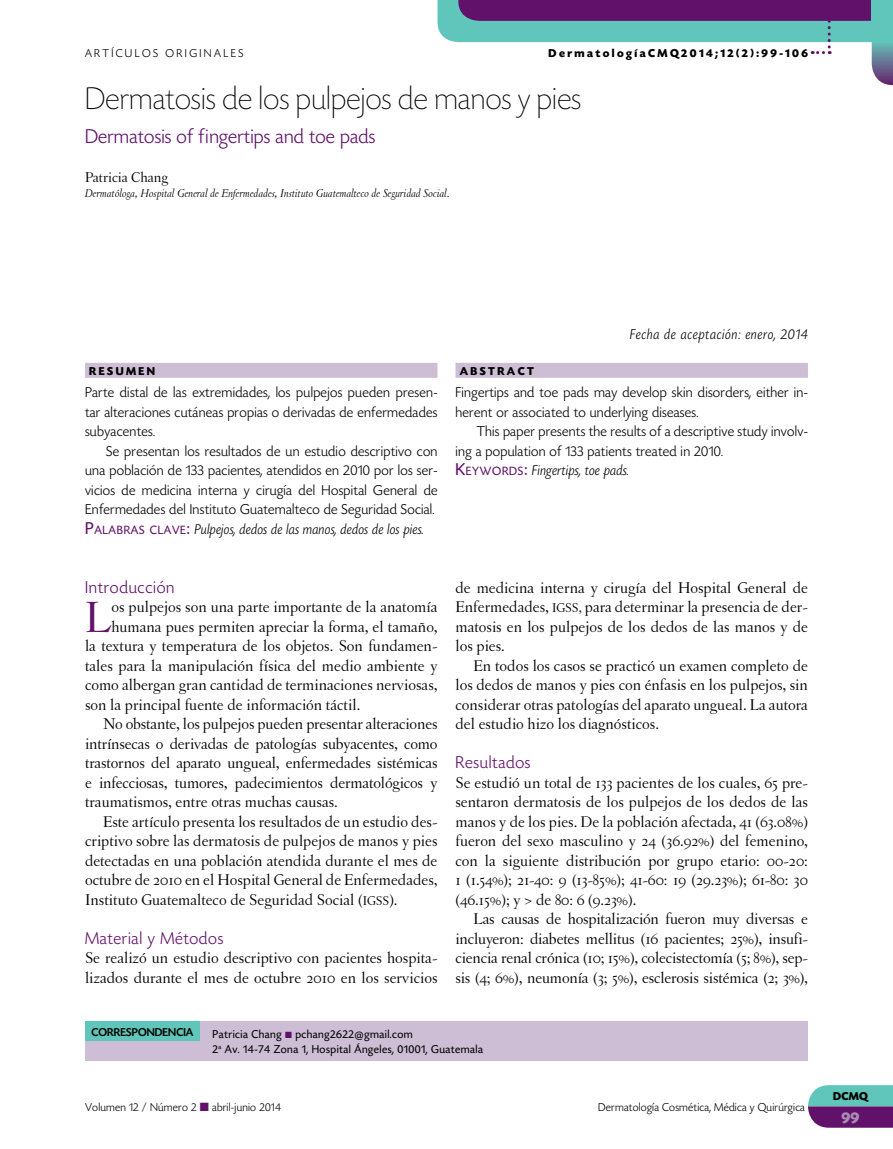
<style>
.page{position:relative;width:893px;height:1149px;background:#fff}
.page>*{position:absolute;margin:0;border:0;box-sizing:border-box;transform-origin:0 0}
.t1{font:46.35px "Letras Oldstyle";color:#61116a}
.t2{font:200 33px "Today HEF";letter-spacing:.01em;color:#000}
.t3{font:300 21px "Today HEF";letter-spacing:.01em;color:#61116a}
.t4{font:300 18px "Today HEF";letter-spacing:.04em;color:#61116a}
.t5{font:16.5px/19.5px "Letras Oldstyle";color:#000;text-align:justify}
.t6{font:700 16.5px "Today HEF";color:#aa8db5}
.t7{font:300 15px/19.5px "Today HEF";letter-spacing:.02em;color:#000}
.t8{font:italic 300 15px "Today HEF";letter-spacing:.05em;color:#000}
.t9{font:15px "Letras Oldstyle";color:#000}
.t10{font:12px/15px "Today HEF";letter-spacing:.04em;color:#000}
.t11{font:italic 12px "Letras Oldstyle";color:#000}
.t12{font:300 12px "Today HEF";letter-spacing:.02em;color:#000}
.t13{font:700 12px "Today HEF";letter-spacing:.2em;color:#000}
.t14{font:300 12px "Today HEF";letter-spacing:.2em;color:#000}
.t15{font:500 12px "Today HEF";letter-spacing:.01em;color:#000}
.s1{font-weight:400;font-size:18px;color:#61116a}
.s2{font-weight:400;font-size:12.6px;color:#61116a}
.s3{font-style:italic}
.s4{font-size:13.5px}
.s5{color:#61116a}
</style>
<div class="page">
<svg style="left:437px;top:0;width:456px;height:85px"></svg>
<svg style="left:808px;top:1085px;width:85px;height:42px;background:#697498"></svg>
<div style="left:872px;top:0;width:21px;height:42px;background:#60c5ba"></div>
<div style="left:455px;top:363px;width:353px;height:15px;background:#cdbed6"></div>
<div style="left:85px;top:363px;width:352px;height:15px;background:#cdbed6"></div>
<div style="left:85px;top:1021px;width:723px;height:39px;background:#cdbed6"></div>
<div style="left:85px;top:1021px;width:115px;height:19px;background:#60c5ba"></div>
<p class="t14" style="left:85px;top:47px;width:160px">artículos originales</p>
<p class="t13" style="left:549px;top:47px;width:261px">DermatologíaCMQ2014;12(2):99-106</p>
<h2 class="t2" style="left:85px;top:81px;width:498px">Dermatosis de los pulpejos de manos y pies</h2>
<p class="t3" style="left:85px;top:126px;width:292px">Dermatosis of fingertips and toe pads</p>
<p class="t9" style="left:85px;top:169px;width:85px">Patricia Chang</p>
<p class="t11" style="left:85px;top:187px;width:367px">Dermatóloga, Hospital General de Enfermedades, Instituto Guatemalteco de Seguridad Social.</p>
<p class="t13" style="left:89px;top:364px;width:59px">RE SUMEN</p>
<p class="t7" style="left:85px;top:383px;width:354px;text-align:justify">Parte distal de las extremidades, los pulpejos pueden presen&shy;tar alteraciones cutáneas propias o derivadas de enfermedades subyacentes.</p>
<p class="t7" style="left:85px;top:442px;width:354px;text-indent:21px">Se presentan los resultados de un estudio descriptivo con una población de 133 pacientes, atendidos en 2010 por los ser&shy;vicios de medicina interna y cirugía del Hospital General de Enfermedades del Instituto Guatemalteco de Seguridad Social.<br><span class="s1">P</span><span class="s2">ALABRAS CLAVE</span><span class="s1">:</span> <span class="s3">Pulpejos, dedos de las manos, dedos de los pies.</span></p>
<p class="t4" style="left:85px;top:577px;width:91px">Introducción</p>
<h1 class="t1" style="left:85px;top:590px;width:28px">L</h1>
<p class="t5" style="left:111px;top:597px;width:327px">os pulpejos son una parte importante de la anatomía</p>
<p class="t5" style="left:111px;top:616px;width:327px">humana pues permiten apreciar la forma, el tamaño,</p>
<p class="t5" style="left:85px;top:636px;width:354px">la textura y temperatura de los objetos. Son fundamen-</p>
<p class="t5" style="left:85px;top:655px;width:354px">tales para la manipulación física del medio ambiente y</p>
<p class="t5" style="left:85px;top:675px;width:354px">como albergan gran cantidad de terminaciones nerviosas,</p>
<p class="t5" style="left:85px;top:694px;width:277px">son la principal fuente de información táctil.</p>
<p class="t5" style="left:103px;top:714px;width:336px">No obstante, los pulpejos pueden presentar alteraciones</p>
<p class="t5" style="left:85px;top:733px;width:354px">intrínsecas o derivadas de patologías subyacentes, como</p>
<p class="t5" style="left:85px;top:753px;width:354px">trastornos del aparato ungueal, enfermedades sistémicas</p>
<p class="t5" style="left:85px;top:772px;width:354px">e infecciosas, tumores, padecimientos dermatológicos y</p>
<p class="t5" style="left:85px;top:792px;width:254px">traumatismos, entre otras muchas causas.</p>
<p class="t5" style="left:103px;top:811px;width:336px">Este artículo presenta los resultados de un estudio des-</p>
<p class="t5" style="left:85px;top:831px;width:354px">criptivo sobre las dermatosis de pulpejos de manos y pies</p>
<p class="t5" style="left:85px;top:850px;width:354px">detectadas en una población atendida durante el mes de</p>
<p class="t5" style="left:85px;top:870px;width:354px">octubre de 2010 en el Hospital General de Enfermedades,</p>
<p class="t5" style="left:85px;top:889px;width:314px">Instituto Guatemalteco de Seguridad Social (<span class="s4">IGSS</span>).</p>
<p class="t4" style="left:85px;top:928px;width:140px">Material y Métodos</p>
<p class="t5" style="left:85px;top:948px;width:354px">Se realizó un estudio descriptivo con pacientes hospita&shy;lizados durante el mes de octubre 2010 en los servicios</p>
<p class="t8" style="left:630px;top:326px;width:180px">Fecha de aceptación: enero, 2014</p>
<p class="t13" style="left:460px;top:364px;width:39px">AB STRA</p>
<p class="t13" style="left:518px;top:364px;width:18px">CT</p>
<p class="t7" style="left:455px;top:383px;width:354px">Fingertips and toe pads may develop skin disorders, either in&shy;herent or associated to underlying diseases.</p>
<p class="t7" style="left:455px;top:422px;width:354px;text-indent:21px">This paper presents the results of a descriptive study involv&shy;ing a population of 133 patients treated in 2010.<br><span class="s1">K</span><span class="s2">EYWORDS</span><span class="s1">:</span> <span class="s3">Fingertips, toe pads.</span></p>
<p class="t5" style="left:455px;top:577px;width:354px">de medicina interna y cirugía del Hospital General de Enfermedades, <span class="s4">IGSS,</span> para determinar la presencia de der&shy;matosis en los pulpejos de los dedos de las manos y de los pies.</p>
<p class="t5" style="left:455px;top:655px;width:354px;text-indent:18px">En todos los casos se practicó un examen completo de los dedos de manos y pies con énfasis en los pulpejos, sin considerar otras patologías del aparato ungueal. La autora del estudio hizo los diagnósticos.</p>
<p class="t4" style="left:455px;top:752px;width:76px">Resultados</p>
<p class="t5" style="left:455px;top:772px;width:354px">Se estudió un total de 133 pacientes de los cuales, 65 pre&shy;sentaron dermatosis de los pulpejos de los dedos de las manos y de los pies. De la población afectada, 41 (63.08%) fueron del sexo masculino y 24 (36.92%) del femenino, con la siguiente distribución por grupo etario: 00-20:<br>1 (1.54%); 21-40: 9 (13-85%); 41-60: 19 (29.23%); 61-80: 30 (46.15%); y &gt; de 80: 6 (9.23%).</p>
<p class="t5" style="left:455px;top:909px;width:354px;text-indent:18px">Las causas de hospitalización fueron muy diversas e incluyeron: diabetes mellitus (16 pacientes; 25%), insufi&shy;ciencia renal crónica (10; 15%), colecistectomía (5; 8%), sep&shy;sis (4; 6%), neumonía (3; 5%), esclerosis sistémica (2; 3%),</p>
<p class="t15" style="left:91px;top:1025px;width:104px">CORRESPONDENCIA</p>
<p class="t10" style="left:213px;top:1026px;width:272px">Patricia Chang <span class="s5">■</span> pchang2622@gmail.com<br>2<sup>a</sup> Av. 14-74 Zona 1, Hospital Ángeles, 01001, Guatemala</p>
<p class="t12" style="left:85px;top:1100px;width:197px">Volumen 12 / Número 2 <span class="s5">■</span> abril-junio 2014</p>
<p class="t12" style="left:598px;top:1100px;width:208px">Dermatología Cosmética, Médica y Quirúrgica</p>
<p class="t13" style="left:833px;top:1089px;width:36px">DCMQ</p>
<p class="t6" style="left:841px;top:1108px;width:20px">99</p>
</div>
